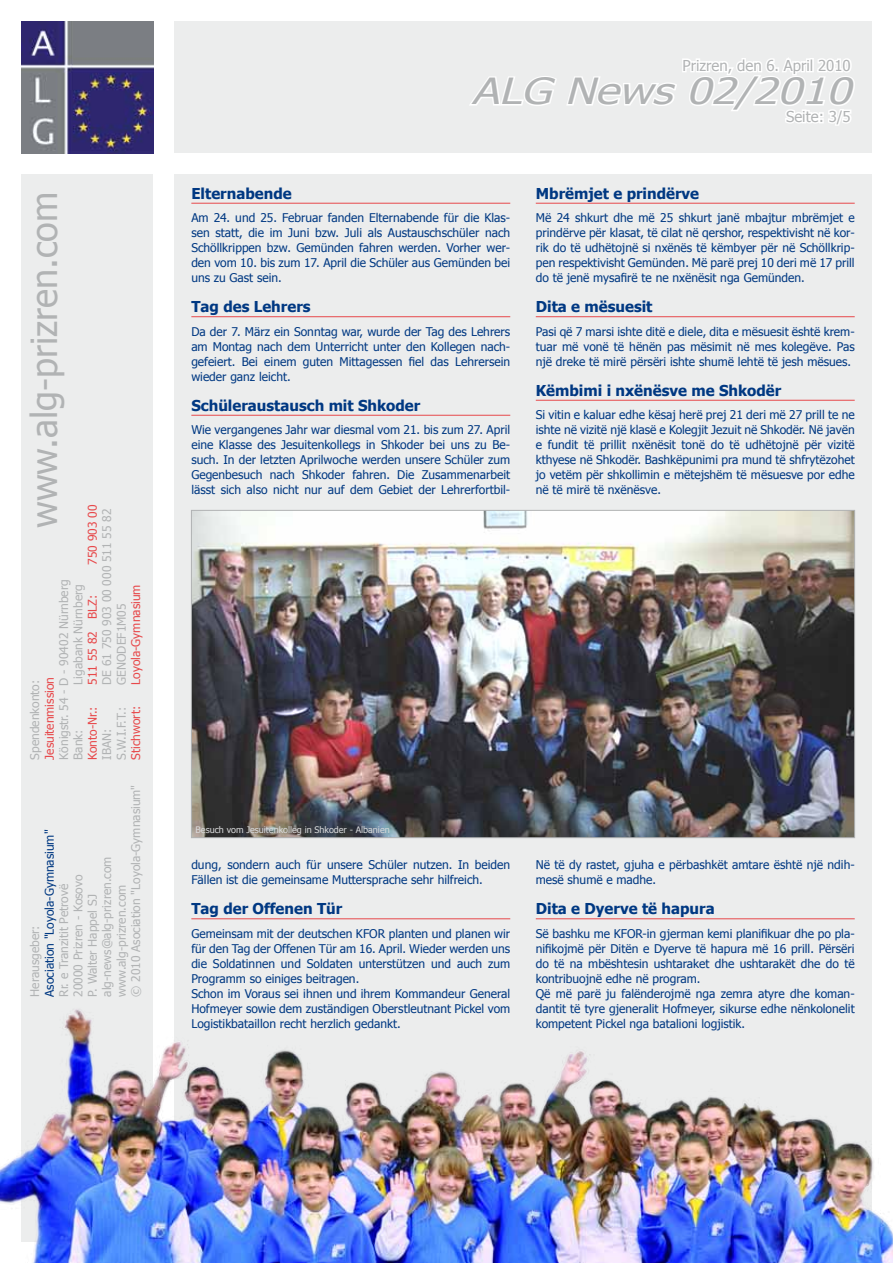
<style>
.page{position:relative;width:893px;height:1263px;background:#fff}
.page>*{position:absolute;margin:0;border:0;box-sizing:border-box;transform-origin:0 0}
.t1{font:36px "Tahoma";color:#b1b3b4}
.t2{font:italic 36px "Tahoma";color:#b1b3b4;scale:1.25 1}
.t3{font:700 15px "Tahoma";color:#003882}
.t4{font:15px "Tahoma";color:#b1b3b4}
.t5{font:12px/15px "Tahoma";color:#003882;text-align:justify}
.t6{font:12px "Tahoma";color:#b1b3b4}
.t7{font:12px "Tahoma";color:#e7494b}
.t8{font:9px "Tahoma";color:#d9dadb}
</style>
<div class="page">
<img style="left:21px;top:21px;width:132px;height:132px">
<div style="left:21px;top:174px;width:132px;height:1068px;background:#eceded"></div>
<div style="left:174px;top:174px;width:698px;height:1068px;background:#eceded"></div>
<img style="left:0;top:1009px;width:893px;height:254px">
<div style="left:174px;top:21px;width:698px;height:132px;background:#eceded"></div>
<svg style="left:470px;top:58px;width:385px;height:68px"></svg>
<hr style="left:536px;top:203px;width:319px;height:1px;background:#e7494b">
<hr style="left:536px;top:316px;width:319px;height:1px;background:#e7494b">
<hr style="left:536px;top:400px;width:319px;height:1px;background:#e7494b">
<hr style="left:536px;top:918px;width:319px;height:1px;background:#e7494b">
<hr style="left:191px;top:203px;width:319px;height:1px;background:#e7494b">
<hr style="left:191px;top:316px;width:319px;height:1px;background:#e7494b">
<hr style="left:191px;top:415px;width:319px;height:1px;background:#e7494b">
<hr style="left:191px;top:918px;width:319px;height:1px;background:#e7494b">
<img style="left:193px;top:512px;width:660px;height:324px">
<h1 class="t1" style="left:21px;top:528px;width:338px;rotate:-90deg">www.alg-prizren.com</h1>
<p class="t7" style="left:85px;top:565px;width:61px;rotate:-90deg">750 903 00</p>
<p class="t6" style="left:99px;top:685px;width:177px;rotate:-90deg">DE 61 750 903 00 000 511 55 82</p>
<p class="t6" style="left:56px;top:760px;width:182px;rotate:-90deg">Königstr. 54 - D - 90402 Nürnberg</p>
<p class="t6" style="left:70px;top:685px;width:102px;rotate:-90deg">Ligabank Nürnberg</p>
<p class="t7" style="left:128px;top:685px;width:102px;rotate:-90deg">Loyola-Gymnasium</p>
<p class="t7" style="left:85px;top:685px;width:91px;rotate:-90deg">511 55 82 BLZ:</p>
<p class="t6" style="left:114px;top:685px;width:83px;rotate:-90deg">GENODEF1M05</p>
<p class="t7" style="left:42px;top:760px;width:84px;rotate:-90deg">Jesuitenmission</p>
<p class="t6" style="left:27px;top:760px;width:81px;rotate:-90deg">Spendenkonto:</p>
<p class="t7" style="left:128px;top:760px;width:55px;rotate:-90deg">Stichwort:</p>
<p class="t7" style="left:85px;top:760px;width:55px;rotate:-90deg">Konto-Nr.:</p>
<p class="t6" style="left:114px;top:760px;width:55px;rotate:-90deg">S.W.I.F.T.:</p>
<p class="t6" style="left:99px;top:760px;width:32px;rotate:-90deg">IBAN:</p>
<p class="t6" style="left:70px;top:760px;width:32px;rotate:-90deg">Bank:</p>
<p class="t6" style="left:128px;top:997px;width:213px;rotate:-90deg">© 2010 Asociation "Loyola-Gymnasium"</p>
<p class="t5" style="left:41px;top:997px;width:169px;rotate:-90deg">Asociation "Loyola-Gymnasium"</p>
<p class="t6" style="left:99px;top:997px;width:142px;rotate:-90deg">alg-news@alg-prizren.com</p>
<p class="t6" style="left:70px;top:997px;width:124px;rotate:-90deg">20000 Prizren - Kosovo</p>
<p class="t6" style="left:56px;top:997px;width:114px;rotate:-90deg">Rr. e Tranzitit Petrovë</p>
<p class="t6" style="left:114px;top:997px;width:114px;rotate:-90deg">www.alg-prizren.com</p>
<p class="t6" style="left:85px;top:997px;width:104px;rotate:-90deg">P. Walter Happel SJ</p>
<p class="t6" style="left:27px;top:997px;width:73px;rotate:-90deg">Herausgeber:</p>
<p class="t4" style="left:682px;top:56px;width:170px">Prizren, den 6. April 2010</p>
<h1 class="t2" style="left:472px;top:68px;width:314px">ALG News02/2010</h1>
<p class="t4" style="left:786px;top:107px;width:66px">Seite: 3/5</p>
<p class="t3" style="left:191px;top:184px;width:102px">Elternabende</p>
<p class="t5" style="left:191px;top:210px;width:320px">Am 24. und 25. Februar fanden Elternabende für die Klas&shy;sen statt, die im Juni bzw. Juli als Austauschschüler nach Schöllkrippen bzw. Gemünden fahren werden. Vorher wer&shy;den vom 10. bis zum 17. April die Schüler aus Gemünden bei uns zu Gast sein.</p>
<p class="t3" style="left:191px;top:297px;width:121px">Tag des Lehrers</p>
<p class="t5" style="left:191px;top:323px;width:320px">Da der 7. März ein Sonntag war, wurde der Tag des Lehrers am Montag nach dem Unterricht unter den Kollegen nach&shy;gefeiert. Bei einem guten Mittagessen fiel das Lehrersein wieder ganz leicht.</p>
<p class="t3" style="left:191px;top:396px;width:231px">Schüleraustausch mit Shkoder</p>
<p class="t5" style="left:191px;top:422px;width:320px">Wie vergangenes Jahr war diesmal vom 21. bis zum 27. April eine Klasse des Jesuitenkollegs in Shkoder bei uns zu Be&shy;such. In der letzten Aprilwoche werden unsere Schüler zum Gegenbesuch nach Shkoder fahren. Die Zusammenarbeit lässt sich also nicht nur auf dem Gebiet der Lehrerfortbil-</p>
<p class="t3" style="left:536px;top:184px;width:165px">Mbrëmjet e prindërve</p>
<p class="t5" style="left:536px;top:210px;width:320px">Më 24 shkurt dhe më 25 shkurt janë mbajtur mbrëmjet e prindërve për klasat, të cilat në qershor, respektivisht në kor&shy;rik do të udhëtojnë si nxënës të këmbyer për në Schöllkrip&shy;pen respektivisht Gemünden. Më parë prej 10 deri më 17 prill do të jenë mysafirë te ne nxënësit nga Gemünden.</p>
<p class="t3" style="left:536px;top:297px;width:118px">Dita e mësuesit</p>
<p class="t5" style="left:536px;top:323px;width:320px">Pasi që 7 marsi ishte ditë e diele, dita e mësuesit është krem&shy;tuar më vonë të hënën pas mësimit në mes kolegëve. Pas një dreke të mirë përsëri ishte shumë lehtë të jesh mësues.</p>
<p class="t3" style="left:536px;top:381px;width:247px">Këmbimi i nxënësve me Shkodër</p>
<p class="t5" style="left:536px;top:407px;width:320px">Si vitin e kaluar edhe kësaj herë prej 21 deri më 27 prill te ne ishte në vizitë një klasë e Kolegjit Jezuit në Shkodër. Në javën e fundit të prillit nxënësit tonë do të udhëtojnë për vizitë kthyese në Shkodër. Bashkëpunimi pra mund të shfrytëzohet jo vetëm për shkollimin e mëtejshëm të mësuesve por edhe në të mirë të nxënësve.</p>
<p class="t8" style="left:196px;top:824px;width:196px">Besuch vom Jesuitenkolleg in Shkoder - Albanien</p>
<p class="t5" style="left:191px;top:857px;width:320px">dung, sondern auch für unsere Schüler nutzen. In beiden<br>Fällen ist die gemeinsame Muttersprache sehr hilfreich.</p>
<p class="t3" style="left:191px;top:899px;width:152px">Tag der Offenen Tür</p>
<p class="t5" style="left:191px;top:925px;width:320px;text-align:left">Gemeinsam mit der deutschen KFOR planten und planen wir für den Tag der Offenen Tür am 16. April. Wieder werden uns die Soldatinnen und Soldaten unterstützen und auch zum Programm so einiges beitragen.<br>Schon im Voraus sei ihnen und ihrem Kommandeur General Hofmeyer sowie dem zuständigen Oberstleutnant Pickel vom Logistikbataillon recht herzlich gedankt.</p>
<p class="t5" style="left:536px;top:857px;width:320px">Në të dy rastet, gjuha e përbashkët amtare është një ndih&shy;mesë shumë e madhe.</p>
<p class="t3" style="left:536px;top:899px;width:180px">Dita e Dyerve të hapura</p>
<p class="t5" style="left:536px;top:925px;width:320px;text-align:left">Së bashku me KFOR-in gjerman kemi planifikuar dhe po pla&shy;nifikojmë për Ditën e Dyerve të hapura më 16 prill. Përsëri do të na mbështesin ushtaraket dhe ushtarakët dhe do të kontribuojnë edhe në program.<br>Që më parë ju falënderojmë nga zemra atyre dhe koman&shy;dantit të tyre gjeneralit Hofmeyer, sikurse edhe nënkolonelit kompetent Pickel nga batalioni logjistik.</p>
</div>
